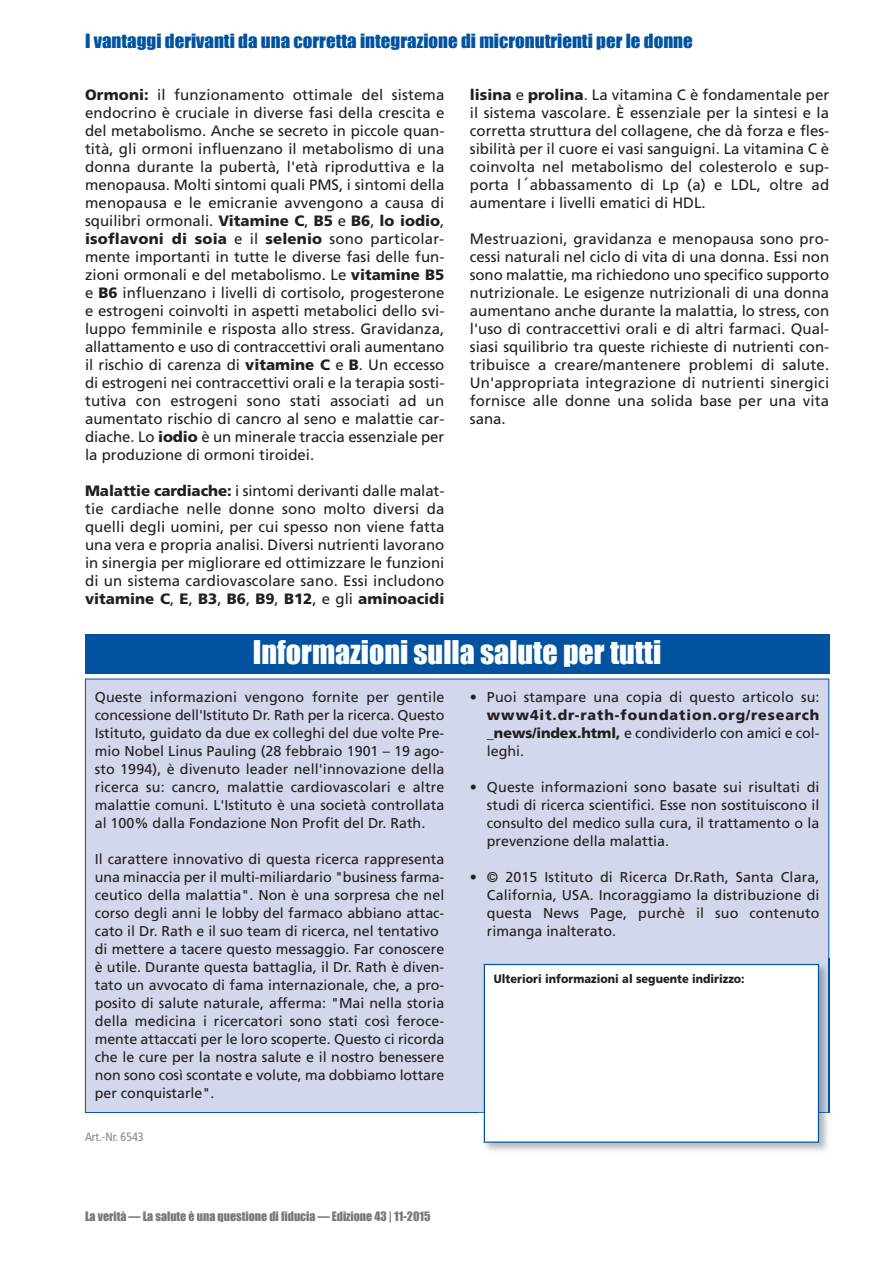
<style>
.page{position:relative;width:893px;height:1263px;background:#fff}
.page>*{position:absolute;margin:0;border:0;box-sizing:border-box;transform-origin:0 0}
.t1{font:30px "Impact";color:#fff}
.t2{font:18px "Impact";color:#0153a0;scale:1.05 1}
.t3{font:15px/18px "Frutiger LT";letter-spacing:.01em;color:#231f20;text-align:justify}
.t4{font:14.25px/18px "Frutiger LT";color:#231f20;text-align:justify}
.t5{font:900 14.25px/18px "Frutiger LT";letter-spacing:.065em;color:#231f20;text-align:justify}
.t6{font:12px "Impact";color:#76787b}
.t7{font:900 12px "Frutiger LT";color:#231f20;scale:.92 1}
.t8{font:condensed 12px "Frutiger LT";color:#808285}
.s1{font-weight:900}
.s2{font-family:"Tahoma"}
.s3{font-weight:400}
</style>
<div class="page">
<div style="left:86px;top:679px;width:742px;height:433px;background:#d2d7eb"></div>
<div style="left:85px;top:634px;width:744px;height:40px;background:#0153a0"></div>
<img style="left:483px;top:959px;width:347px;height:192px">
<img style="left:478px;top:1112px;width:351px;height:1px">
<img style="left:828px;top:959px;width:1px;height:153px">
<div style="left:485px;top:965px;width:333px;height:176px;background:#fff"></div>
<div style="left:484px;top:964px;width:335px;height:179px;border:1px solid #0153a0"></div>
<p class="t2" style="left:85px;top:30px;width:580px">I vantaggi derivanti da una corretta integrazione di micronutrienti per le donne</p>
<p class="t3" style="left:85px;top:87px;width:361px"><span class="s1">Ormoni:</span> il funzionamento ottimale del sistema endocrino è cruciale in diverse fasi della crescita e del metabolismo. Anche se secreto in piccole quan&shy;tità, gli ormoni influenzano il metabolismo di una donna durante la pubertà, l'età riproduttiva e la menopausa. Molti sintomi quali PMS, i sintomi della menopausa e le emicranie avvengono a causa di squilibri ormonali. <span class="s1">Vitamine C</span>, <span class="s1">B5</span> e <span class="s1">B6</span>, <span class="s1">lo iodio</span>, <span class="s1">isoflavoni di soia</span> e il <span class="s1">selenio</span> sono particolar&shy;mente importanti in tutte le diverse fasi delle fun&shy;zioni ormonali e del metabolismo. Le <span class="s1">vitamine B5 </span>e <span class="s1">B6</span> influenzano i livelli di cortisolo, progesterone e estrogeni coinvolti in aspetti metabolici dello svi&shy;luppo femminile e risposta allo stress. Gravidanza, allattamento e uso di contraccettivi orali aumentano il rischio di carenza di <span class="s1">vitamine C</span> e <span class="s1">B</span>. Un eccesso di estrogeni nei contraccettivi orali e la terapia sosti&shy;tutiva con estrogeni sono stati associati ad un aumentato rischio di cancro al seno e malattie car&shy;diache. Lo <span class="s1">iodio</span> è un minerale traccia essenziale per la produzione di ormoni tiroidei.</p>
<p class="t3" style="left:85px;top:483px;width:361px"><span class="s1">Malattie cardiache:</span> i sintomi derivanti dalle malat&shy;tie cardiache nelle donne sono molto diversi da quelli degli uomini, per cui spesso non viene fatta una vera e propria analisi. Diversi nutrienti lavorano in sinergia per migliorare ed ottimizzare le funzioni di un sistema cardiovascolare sano. Essi includono <span class="s1">vitamine C</span>, <span class="s1">E</span>, <span class="s1">B3</span>, <span class="s1">B6</span>, <span class="s1">B9</span>, <span class="s1">B12</span>, e gli <span class="s1">aminoacidi</span></p>
<p class="t3" style="left:470px;top:87px;width:361px"><span class="s1">lisina</span> e <span class="s1">prolina</span>. La vitamina C è fondamentale per il sistema vascolare. È essenziale per la sintesi e la corretta struttura del collagene, che dà forza e fles&shy;sibilità per il cuore ei vasi sanguigni. La vitamina C è coinvolta nel metabolismo del colesterolo e sup&shy;porta l<span class="s2">´</span>abbassamento di Lp (a) e LDL, oltre ad aumentare i livelli ematici di HDL.</p>
<p class="t3" style="left:470px;top:231px;width:361px">Mestruazioni, gravidanza e menopausa sono pro&shy;cessi naturali nel ciclo di vita di una donna. Essi non sono malattie, ma richiedono uno specifico supporto nutrizionale. Le esigenze nutrizionali di una donna aumentano anche durante la malattia, lo stress, con l'uso di contraccettivi orali e di altri farmaci. Qual&shy;siasi squilibrio tra queste richieste di nutrienti con&shy;tribuisce a creare/mantenere problemi di salute.<br>Un'appropriata integrazione di nutrienti sinergici fornisce alle donne una solida base per una vita sana.</p>
<h1 class="t1" style="left:253px;top:633px;width:410px">Informazioni sulla salute per tutti</h1>
<p class="t4" style="left:95px;top:689px;width:351px">Queste informazioni vengono fornite per gentile concessione dell'Istituto Dr. Rath per la ricerca. Questo Istituto, guidato da due ex colleghi del due volte Pre&shy;mio Nobel Linus Pauling (28 febbraio 1901 – 19 ago&shy;sto 1994), è divenuto leader nell'innovazione della ricerca su: cancro, malattie cardiovascolari e altre malattie comuni. L'Istituto è una società controllata al 100% dalla Fondazione Non Profit del Dr. Rath.</p>
<p class="t4" style="left:95px;top:851px;width:351px;text-align:left">Il carattere innovativo di questa ricerca rappresenta una minaccia per il multi-miliardario "business farma&shy;ceutico della malattia". Non è una sorpresa che nel corso degli anni le lobby del farmaco abbiano attac&shy;cato il Dr. Rath e il suo team di ricerca, nel tentativo di mettere a tacere questo messaggio. Far conoscere è utile. Durante questa battaglia, il Dr. Rath è diven&shy;tato un avvocato di fama internazionale, che, a pro&shy;posito di salute naturale, afferma: "Mai nella storia della medicina i ricercatori sono stati così feroce&shy;mente attaccati per le loro scoperte. Questo ci ricorda che le cure per la nostra salute e il nostro benessere non sono così scontate e volute, ma dobbiamo lottare per conquistarle".</p>
<p class="t8" style="left:85px;top:1132px;width:60px">Art.-Nr. 6543</p>
<p class="t4" style="left:470px;top:689px;width:351px">• Puoi stampare una copia di questo articolo su:</p>
<p class="t5" style="left:487px;top:707px;width:334px">www4it.dr-rath-foundation.org/research _news/index.html, <span class="s3">e condividerlo con amici e col&shy;leghi.</span></p>
<p class="t4" style="left:487px;top:779px;width:334px;text-indent:-17px">• Queste informazioni sono basate sui risultati di studi di ricerca scientifici. Esse non sostituiscono il consulto del medico sulla cura, il trattamento o la prevenzione della malattia.</p>
<p class="t4" style="left:487px;top:869px;width:334px;text-indent:-17px">• © 2015 Istituto di Ricerca Dr.Rath, Santa Clara, California, USA. Incoraggiamo la distribuzione di questa News Page, purchè il suo contenuto rimanga inalterato.</p>
<p class="t7" style="left:494px;top:974px;width:274px">Ulteriori informazioni al seguente indirizzo:</p>
<p class="t6" style="left:85px;top:1209px;width:347px">La verità — La salute è una questione di fiducia — Edizione 43 | 11-2015</p>
</div>
